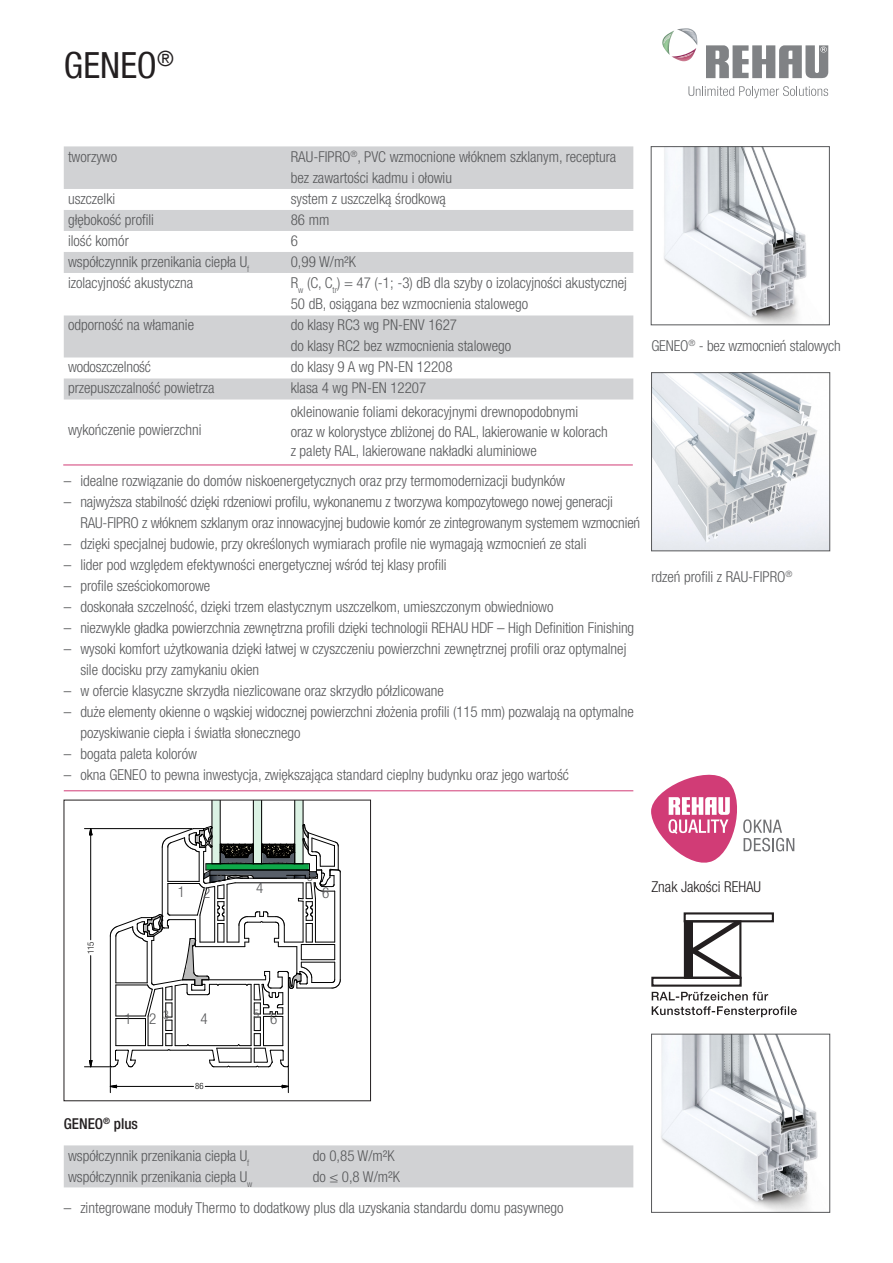
<style>
.page{position:relative;width:893px;height:1263px;background:#fff}
.page>*{position:absolute;margin:0;border:0;box-sizing:border-box;transform-origin:0 0}
.HEADLINE_57{font:condensed 36px "Helvetica Neue LT Com";letter-spacing:.005em;color:#231f20}
.Fließtext_47_links{font:300 condensed 15px/21px "Helvetica Neue LT Com";color:#57585a}
.Fließtext_47_mittig{font:300 condensed 15px "Helvetica Neue LT Com";letter-spacing:-.01em;color:#57585a}
.Überschriften_Fließt{font:300 condensed 15px "Helvetica Neue LTW1 G";color:#231f20}
.Überschrift{font:500 condensed 15px "Helvetica Neue LT Com";color:#231f20}
.Fließtext_47_mittig-2{font:300 condensed 12px "Helvetica Neue LT Com";color:#57585a}
</style>
<div class="page">
<div style="left:64px;top:800px;width:307px;height:301px;border:1px solid #231f20"></div>
<img style="left:653px;top:374px;width:175px;height:175px">
<div style="left:651px;top:372px;width:179px;height:179px;border:1px solid #57585a"></div>
<img style="left:664px;top:148px;width:143px;height:175px">
<div style="left:651px;top:146px;width:179px;height:179px;border:1px solid #57585a"></div>
<img style="left:661px;top:1036px;width:157px;height:174px">
<div style="left:651px;top:1034px;width:179px;height:178px;border:1px solid #57585a"></div>
<svg style="left:651px;top:774px;width:144px;height:89px"></svg>
<svg style="left:651px;top:912px;width:123px;height:88px"></svg>
<svg style="left:652px;top:1006px;width:145px;height:11px"></svg>
<svg style="left:64px;top:146px;width:569px;height:253px;fill:#d1d2d4"></svg>
<svg style="left:688px;top:86px;width:140px;height:12px"></svg>
<svg style="left:662px;top:28px;width:35px;height:33px"></svg>
<svg style="left:706px;top:45px;width:122px;height:33px"></svg>
<hr style="left:64px;top:790px;width:569px;height:1px;background:#d13c76">
<hr style="left:63px;top:465px;width:570px;height:1px;background:#d13c76">
<div style="left:64px;top:1145px;width:569px;height:42px;background:#d1d2d4"></div>
<svg style="left:84px;top:800px;width:257px;height:293px"></svg>
<p class="HEADLINE_57" style="left:64px;top:44px;width:112px">GENEO<sup>®</sup></p>
<p class="Fließtext_47_links" style="left:68px;top:147px;width:51px">tworzywo</p>
<p class="Fließtext_47_links" style="left:291px;top:147px;width:327px">RAU-FIPRO<sup>®</sup>, PVC wzmocnione włóknem szklanym, receptura bez zawartości kadmu i ołowiu</p>
<p class="Fließtext_47_links" style="left:68px;top:189px;width:49px">uszczelki</p>
<p class="Fließtext_47_links" style="left:291px;top:189px;width:157px">system z uszczelką środkową</p>
<p class="Fließtext_47_links" style="left:68px;top:210px;width:88px">głębokość profili</p>
<p class="Fließtext_47_links" style="left:291px;top:210px;width:40px">86 mm</p>
<p class="Fließtext_47_links" style="left:68px;top:231px;width:62px">ilość komór</p>
<p class="Fließtext_47_links" style="left:291px;top:231px;width:9px">6</p>
<p class="Fließtext_47_links" style="left:68px;top:252px;width:183px">współczynnik przenikania ciepła U<sub>f</sub></p>
<p class="Fließtext_47_links" style="left:291px;top:252px;width:67px">0,99 W/m²K</p>
<p class="Fließtext_47_links" style="left:68px;top:273px;width:127px">izolacyjność akustyczna</p>
<p class="Fließtext_47_links" style="left:291px;top:273px;width:338px">R<sub>w</sub> (C, C<sub>tr</sub>) = 47 (-1; -3) dB dla szyby o izolacyjności akustycznej<br>50 dB, osiągana bez wzmocnienia stalowego</p>
<p class="Fließtext_47_links" style="left:68px;top:315px;width:128px">odporność na włamanie</p>
<p class="Fließtext_47_links" style="left:291px;top:315px;width:168px">do klasy RC3 wg PN-ENV 1627</p>
<p class="Fließtext_47_links" style="left:291px;top:336px;width:222px">do klasy RC2 bez wzmocnienia stalowego</p>
<p class="Fließtext_47_links" style="left:68px;top:357px;width:85px">wodoszczelność</p>
<p class="Fließtext_47_links" style="left:291px;top:357px;width:163px">do klasy 9 A wg PN-EN 12208</p>
<p class="Fließtext_47_links" style="left:68px;top:378px;width:148px">przepuszczalność powietrza</p>
<p class="Fließtext_47_links" style="left:291px;top:378px;width:137px">klasa 4 wg PN-EN 12207</p>
<p class="Fließtext_47_links" style="left:68px;top:420px;width:135px">wykończenie powierzchni</p>
<p class="Fließtext_47_links" style="left:291px;top:402px;width:318px;line-height:19.5px">okleinowanie foliami dekoracyjnymi drewnopodobnymi<br>oraz w kolorystyce zbliżonej do RAL, lakierowanie w kolorach z palety RAL, lakierowane nakładki aluminiowe</p>
<p class="Fließtext_47_links" style="left:64px;top:470px;width:503px">– idealne rozwiązanie do domów niskoenergetycznych oraz przy termomodernizacji budynków</p>
<p class="Fließtext_47_links" style="left:80px;top:491px;width:561px;text-indent:-17px">– najwyższa stabilność dzięki rdzeniowi profilu, wykonanemu z tworzywa kompozytowego nowej generacji<br>RAU-FIPRO z włóknem szklanym oraz innowacyjnej budowie komór ze zintegrowanym systemem wzmocnień</p>
<p class="Fließtext_47_links" style="left:64px;top:533px;width:524px">– dzięki specjalnej budowie, przy określonych wymiarach profile nie wymagają wzmocnień ze stali</p>
<p class="Fließtext_47_links" style="left:64px;top:554px;width:384px">– lider pod względem efektywności energetycznej wśród tej klasy profili</p>
<p class="Fließtext_47_links" style="left:64px;top:575px;width:148px">– profile sześciokomorowe</p>
<p class="Fließtext_47_links" style="left:64px;top:596px;width:491px">– doskonała szczelność, dzięki trzem elastycznym uszczelkom, umieszczonym obwiedniowo</p>
<p class="Fließtext_47_links" style="left:64px;top:617px;width:572px">– niezwykle gładka powierzchnia zewnętrzna profili dzięki technologii REHAU HDF – High Definition Finishing</p>
<p class="Fließtext_47_links" style="left:80px;top:638px;width:548px;text-indent:-17px">– wysoki komfort użytkowania dzięki łatwej w czyszczeniu powierzchni zewnętrznej profili oraz optymalnej sile docisku przy zamykaniu okien</p>
<p class="Fließtext_47_links" style="left:64px;top:680px;width:382px">– w ofercie klasyczne skrzydła niezlicowane oraz skrzydło półzlicowane</p>
<p class="Fließtext_47_links" style="left:80px;top:701px;width:555px;text-indent:-17px">– duże elementy okienne o wąskiej widocznej powierzchni złożenia profili (115 mm) pozwalają na optymalne pozyskiwanie ciepła i światła słonecznego</p>
<p class="Fließtext_47_links" style="left:64px;top:743px;width:135px">– bogata paleta kolorów</p>
<p class="Fließtext_47_links" style="left:64px;top:764px;width:507px">– okna GENEO to pewna inwestycja, zwiększająca standard cieplny budynku oraz jego wartość</p>
<p class="Fließtext_47_mittig" style="left:651px;top:337px;width:191px">GENEO<sup>®</sup> - bez wzmocnień stalowych</p>
<p class="Fließtext_47_mittig" style="left:651px;top:568px;width:143px">rdzeń profili z RAU-FIPRO<sup>®</sup></p>
<p class="Fließtext_47_mittig" style="left:178px;top:883px;width:9px">1</p>
<p class="Fließtext_47_mittig-2" style="left:216px;top:871px;width:7px">3</p>
<p class="Fließtext_47_mittig" style="left:203px;top:884px;width:9px">2</p>
<p class="Fließtext_47_mittig" style="left:256px;top:879px;width:9px">4</p>
<p class="Fließtext_47_mittig-2" style="left:307px;top:870px;width:7px">5</p>
<p class="Fließtext_47_mittig" style="left:322px;top:884px;width:9px">6</p>
<p class="Überschriften_Fließt" style="left:651px;top:878px;width:111px">Znak Jakości REHAU</p>
<p class="Fließtext_47_mittig" style="left:124px;top:1010px;width:9px">1</p>
<p class="Fließtext_47_mittig" style="left:149px;top:1010px;width:9px">2</p>
<p class="Fließtext_47_mittig-2" style="left:163px;top:1008px;width:7px">3</p>
<p class="Fließtext_47_mittig" style="left:200px;top:1010px;width:9px">4</p>
<p class="Fließtext_47_mittig-2" style="left:253px;top:1006px;width:7px">5</p>
<p class="Fließtext_47_mittig" style="left:270px;top:1010px;width:9px">6</p>
<p class="Überschrift" style="left:64px;top:1114px;width:76px">GENEO<sup>®</sup> plus</p>
<p class="Fließtext_47_links" style="left:68px;top:1145px;width:183px">współczynnik przenikania ciepła U<sub>f</sub></p>
<p class="Fließtext_47_links" style="left:68px;top:1166px;width:186px">współczynnik przenikania ciepła U<sub>w</sub></p>
<p class="Fließtext_47_links" style="left:313px;top:1145px;width:84px">do 0,85 W/m²K</p>
<p class="Fließtext_47_links" style="left:313px;top:1166px;width:89px">do ≤ 0,8 W/m²K</p>
<p class="Fließtext_47_links" style="left:64px;top:1197px;width:501px">– zintegrowane moduły Thermo to dodatkowy plus dla uzyskania standardu domu pasywnego</p>
</div>
